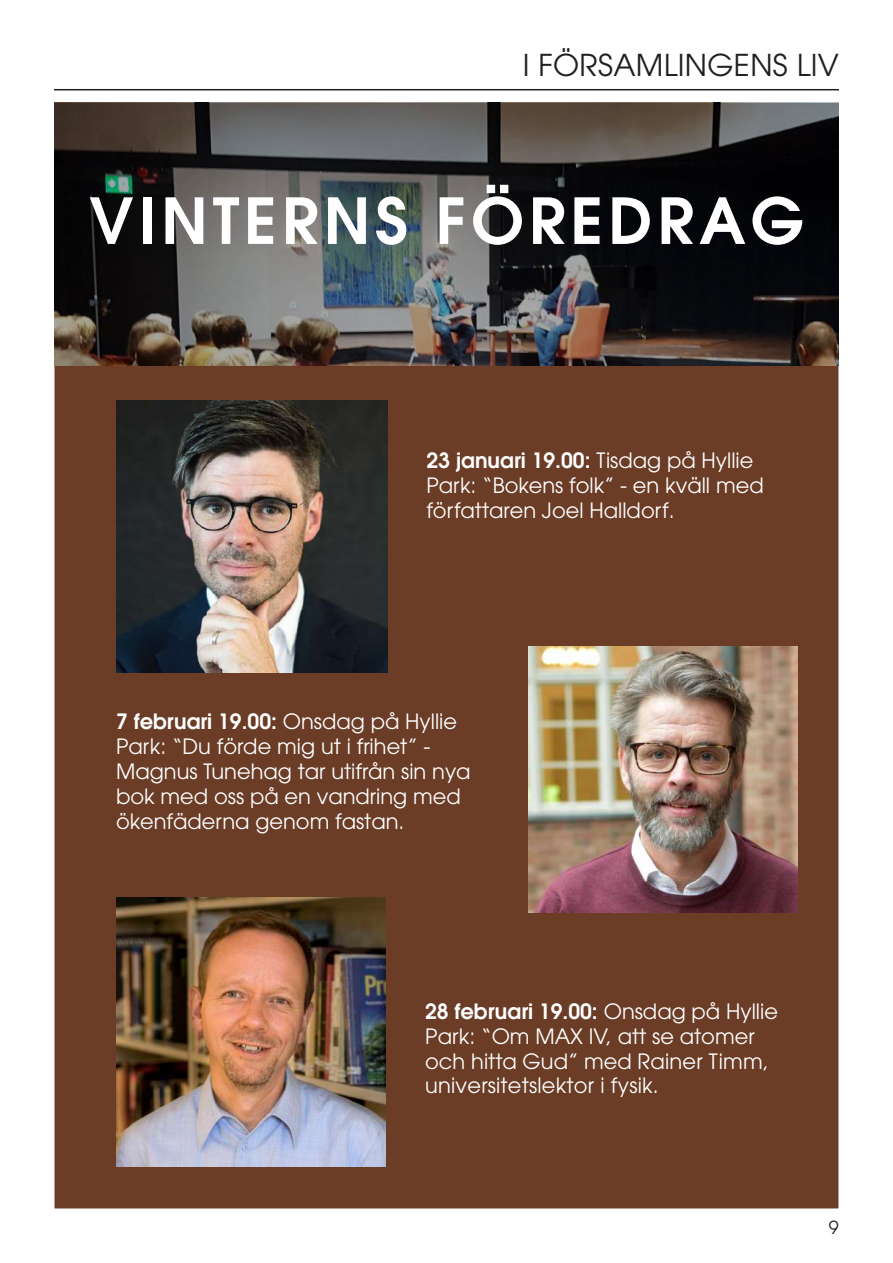
<style>
.page{position:relative;width:893px;height:1263px;background:#fff}
.page>*{position:absolute;margin:0;border:0;box-sizing:border-box;transform-origin:0 0}
.t1{font:600 63px "ITC Avant Garde Std";letter-spacing:.08em;color:#fff}
.t2{font:30px "ITC Avant Garde Std";letter-spacing:.01em;color:#231f20}
.t3{font:21px/25.2px "ITC Avant Garde Std";color:#fff}
.t4{font:18px "ITC Avant Garde Std";color:#231f20}
.s1{font-weight:600}
</style>
<div class="page">
<div style="left:54px;top:103px;width:785px;height:1106px;background:#6b3c26"></div>
<img style="left:54px;top:103px;width:785px;height:262px">
<hr style="left:54px;top:89px;width:785px;height:1px;background:#231f20">
<img style="left:528px;top:646px;width:269px;height:266px">
<img style="left:116px;top:897px;width:269px;height:269px">
<img style="left:116px;top:401px;width:272px;height:271px">
<h2 class="t2" style="left:523px;top:54px;width:318px">I FÖRSAMLINGENS LIV</h2>
<h1 class="t1" style="left:89px;top:197px;width:716px">VINTERNS FÖREDRAG</h1>
<p class="t3" style="left:426px;top:450px;width:339px"><span class="s1">23 januari 19.00:</span> Tisdag på Hyllie<br>Park: “Bokens folk” - en kväll med författaren Joel Halldorf.</p>
<p class="t3" style="left:116px;top:711px;width:356px"><span class="s1">7 februari 19.00:</span> Onsdag på Hyllie<br>Park: “Du förde mig ut i frihet” -<br>Magnus Tunehag tar utifrån sin nya bok med oss på en vandring med ökenfäderna genom fastan.</p>
<p class="t3" style="left:425px;top:1001px;width:354px;line-height:24.8px"><span class="s1">28 februari 19.00:</span> Onsdag på Hyllie<br>Park: “Om MAX IV, att se atomer och hitta Gud” med Rainer Timm, universitetslektor i fysik.</p>
<p class="t4" style="left:829px;top:1220px;width:11px">9</p>
</div>
